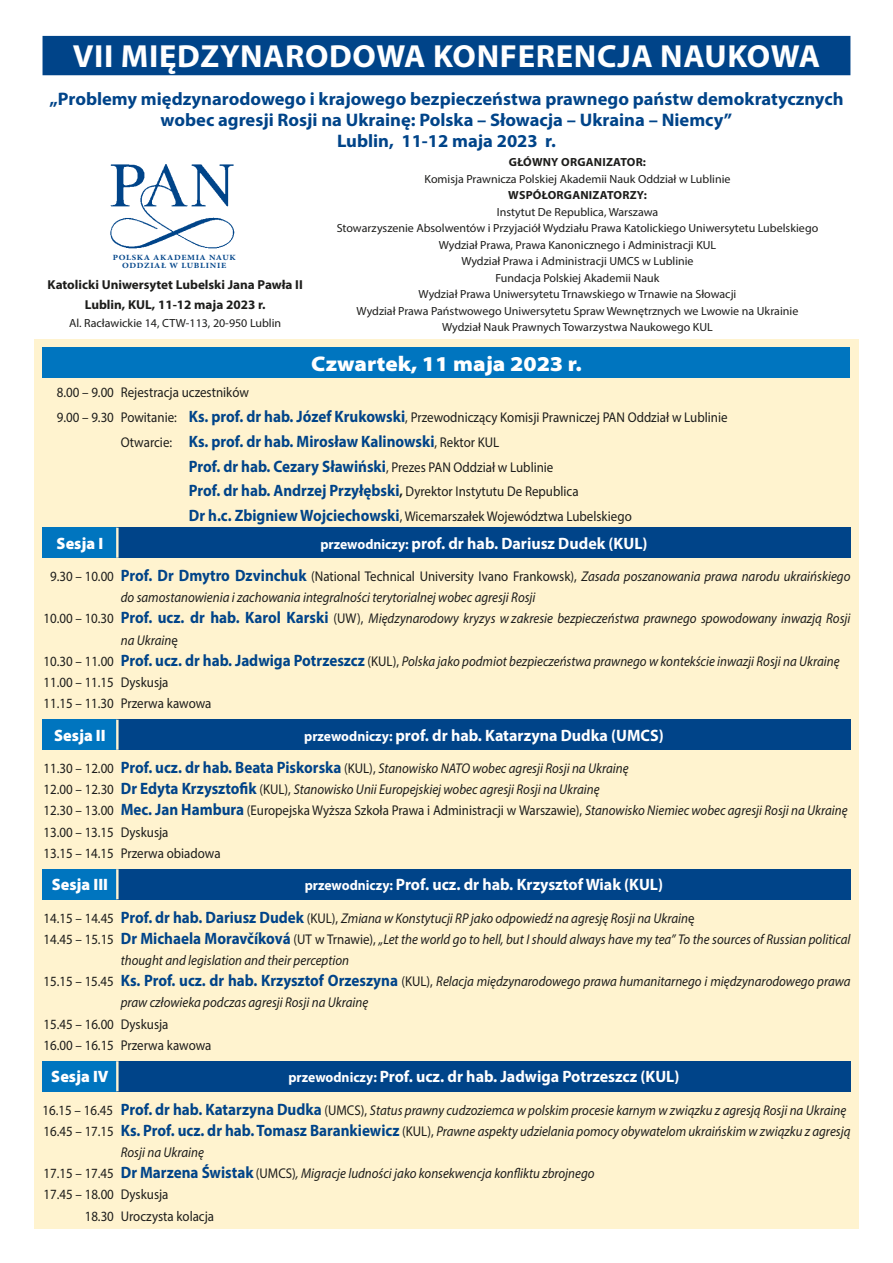
<style>
.page{position:relative;width:893px;height:1263px;background:#fff}
.page>*{position:absolute;margin:0;border:0;box-sizing:border-box;transform-origin:0 0}
.t1{font:700 32.1px "Myriad Pro";letter-spacing:.02em;color:#fff}
.t2{font:900 semi-expanded 21.15px "Myriad Pro";color:#fff}
.t3{font:700 18.15px/21.3px "Myriad Pro";color:#004489;text-align:center}
.t4{font:700 16.5px "Myriad Pro";color:#fff}
.t5{font:700 16.5px/24.8px "Myriad Pro";color:#004489;scale:.92 1}
.t6{font:900 16.5px "Myriad Pro";color:#fff}
.t7{font:italic 14.1px "Myriad Pro";color:#1d1d1b;scale:.92 1}
.t8{font:14.1px/21.1px "Myriad Pro";color:#1d1d1b;scale:.92 1}
.t9{font:700 12.9px/19.5px "Myriad Pro";color:#1d1d1b;text-align:center}
.t10{font:11.85px/16.5px "Myriad Pro";color:#1d1d1b;text-align:center}
.t11{font:700 11.85px "Myriad Pro";letter-spacing:.02em;color:#1d1d1b}
.t12{font:700 7.95px/8.1px "Minion Pro";letter-spacing:.08em;color:#004489;text-align:center;scale:1.12 1}
.s1{font-weight:700;font-size:16.5px;color:#004489}
.s2{font-weight:400;font-size:14.1px;color:#1d1d1b}
.s3{font-size:14.1px;color:#1d1d1b}
.s4{font-size:14.1px}
.s5{font-style:italic}
.s6{font-style:normal}
.s7{font-weight:700;font-style:normal;font-size:16.5px;color:#004489}
</style>
<div class="page">
<div style="left:34px;top:340px;width:825px;height:889px;background:#fff3cf"></div>
<img style="left:110px;top:164px;width:125px;height:85px">
<div style="left:43px;top:36px;width:807px;height:39px;background:#004489"></div>
<div style="left:43px;top:348px;width:807px;height:30px;background:#0075bf"></div>
<div style="left:43px;top:528px;width:74px;height:30px;background:#0075bf"></div>
<div style="left:117px;top:528px;width:733px;height:30px;background:#004489"></div>
<hr style="left:116px;top:528px;width:3px;height:30px;background:#fff3cf">
<div style="left:43px;top:720px;width:74px;height:30px;background:#0075bf"></div>
<div style="left:117px;top:720px;width:733px;height:30px;background:#004489"></div>
<hr style="left:116px;top:720px;width:3px;height:30px;background:#fff3cf">
<div style="left:43px;top:869px;width:74px;height:30px;background:#0075bf"></div>
<div style="left:117px;top:869px;width:733px;height:30px;background:#004489"></div>
<hr style="left:116px;top:869px;width:3px;height:30px;background:#fff3cf">
<div style="left:43px;top:1061px;width:74px;height:30px;background:#0075bf"></div>
<div style="left:117px;top:1061px;width:733px;height:30px;background:#004489"></div>
<hr style="left:116px;top:1061px;width:3px;height:30px;background:#fff3cf">
<h1 class="t1" style="left:73px;top:35px;width:749px">VII Międzynarodowa Konferencja Naukowa</h1>
<p class="t3" style="left:49px;top:87px;width:796px">„Problemy międzynarodowego i krajowego bezpieczeństwa prawnego państw demokratycznych wobec agresji Rosji na Ukrainę: Polska – Słowacja – Ukraina – Niemcy”<br>Lublin, 11-12 maja 2023 r.</p>
<p class="t11" style="left:509px;top:155px;width:139px">Główny organi zator:</p>
<p class="t10" style="left:424px;top:170px;width:307px">Komisja Prawnicza Polskiej Akademii Nauk Oddział w Lublinie</p>
<p class="t11" style="left:508px;top:188px;width:9px">Wsp</p>
<p class="t11" style="left:533px;top:188px;width:115px">ółorgani zatorzy:</p>
<p class="t10" style="left:337px;top:203px;width:483px">Instytut De Republica, Warszawa<br>Stowarzyszenie Absolwentów i Przyjaciół Wydziału Prawa Katolickiego Uniwersytetu Lubelskiego Wydział Prawa, Prawa Kanonicznego i Administracji KUL<br>Wydział Prawa i Administracji UMCS w Lublinie<br>Fundacja Polskiej Akademii Nauk<br>Wydział Prawa Uniwersytetu Trnawskiego w Trnawie na Słowacji<br>Wydział Prawa Państwowego Uniwersytetu Spraw Wewnętrznych we Lwowie na Ukrainie Wydział Nauk Prawnych Towarzystwa Naukowego KUL</p>
<p class="t12" style="left:113px;top:253px;width:111px">POLSKA AKADEMIA NAUK<br>ODDZIAŁ W LUBLINIE</p>
<p class="t9" style="left:48px;top:275px;width:257px">Katolicki Uniwersytet Lubelski Jana Pawła II<br>Lublin, KUL, 11-12 maja 2023 r.</p>
<p class="t10" style="left:69px;top:314px;width:214px">Al. Racławickie 14, CTW-113, 20-950 Lublin</p>
<h2 class="t2" style="left:311px;top:352px;width:272px">Czwartek, 11 maja 2023 r.</h2>
<p class="t8" style="left:57px;top:380px;width:731px;line-height:24.8px">8.00 – 9.00 Rejestracja uczestników<br>9.00 – 9.30 Powitanie: <span class="s1">Ks. prof. dr hab. Józef Krukowski</span>, Przewodniczący Komisji Prawniczej PAN Oddział w Lublinie</p>
<p class="t5" style="left:189px;top:428px;width:425px;text-indent:-68px"><span class="s2">Otwarcie:</span> Ks. prof. dr hab. Mirosław Kalinowski<span class="s2">, Rektor KUL<br></span>Prof. dr hab. Cezary Sławiński<span class="s2">, Prezes PAN Oddział w Lublinie<br></span>Prof. dr hab. Andrzej Przyłębski<span class="s3">,</span> <span class="s2">Dyrektor Instytutu De Republica</span></p>
<p class="t8" style="left:189px;top:506px;width:483px"><span class="s1">Dr h.c. Zbigniew Wojciechowski</span>, Wicemarszałek Województwa Lubelskiego</p>
<p class="t6" style="left:57px;top:534px;width:48px">Sesja I</p>
<p class="t4" style="left:320px;top:533px;width:329px"><span class="s4">przewodniczy:</span> prof. dr hab. Dariusz Dudek (KUL)</p>
<p class="t8" style="left:50px;top:565px;width:871px">9.30 – 10.00 <span class="s1">Prof. Dr Dmytro Dzvinchuk</span> (National Technical University Ivano Frankowsk), <span class="s5">Zasada poszanowania prawa narodu ukraińskiego</span></p>
<p class="t7" style="left:121px;top:589px;width:452px">do samostanowienia i zachowania integralności terytorialnej wobec agresji Rosji</p>
<p class="t7" style="left:43px;top:610px;width:879px"><span class="s6">10.00 – 10.30</span> <span class="s7">Prof. ucz. dr hab. Karol Karski</span> <span class="s6">(UW),</span> Międzynarodowy kryzys w zakresie bezpieczeństwa prawnego spowodowany inwazją Rosji</p>
<p class="t7" style="left:121px;top:631px;width:64px">na Ukrain<span class="s6">ę</span></p>
<p class="t7" style="left:43px;top:652px;width:867px"><span class="s6">10.30 – 11.00</span> <span class="s7">Prof. ucz. dr hab. Jadwiga Potrzeszcz</span> <span class="s6">(KUL),</span> Polska jako podmiot bezpieczeństwa prawnego w kontekście inwazji Rosji na Ukrainę</p>
<p class="t8" style="left:43px;top:671px;width:137px">11.00 – 11.15 Dyskusja</p>
<p class="t8" style="left:43px;top:693px;width:184px">11.15 – 11.30 Przerwa kawowa</p>
<p class="t6" style="left:54px;top:726px;width:53px">Sesja II</p>
<p class="t4" style="left:304px;top:724px;width:361px"><span class="s4">przewodniczy:</span> prof. dr hab. Katarzyna Dudka (UMCS)</p>
<p class="t8" style="left:43px;top:757px;width:876px">11.30 – 12.00 <span class="s1">Prof. ucz. dr hab. Beata Piskorska</span> (KUL), <span class="s5">Stanowisko NATO wobec agresji Rosji na Ukrainę<br></span>12.00 – 12.30 <span class="s1">Dr Edyta Krzysztofik</span> (KUL), <span class="s5">Stanowisko Unii Europejskiej wobec agresji Rosji na Ukrainę<br></span>12.30 – 13.00 <span class="s1">Mec. Jan Hambura</span> (Europejska Wyższa Szkoła Prawa i Administracji w Warszawie), <span class="s5">Stanowisko Niemiec wobec agresji Rosji na Ukrainę </span>13.00 – 13.15 Dyskusja<br>13.15 – 14.15 Przerwa obiadowa</p>
<p class="t6" style="left:52px;top:875px;width:58px">Sesja III</p>
<p class="t4" style="left:305px;top:874px;width:360px"><span class="s4">przewodniczy:</span> Prof. ucz. dr hab. Krzysztof Wiak (KUL)</p>
<p class="t7" style="left:43px;top:909px;width:709px"><span class="s6">14.15 – 14.45</span> <span class="s7">Prof. dr hab. Dariusz Dudek</span> <span class="s6">(KUL),</span> Zmiana w Konstytucji RP jako odpowiedź na agresję Rosji na Ukrain<span class="s6">ę</span></p>
<p class="t7" style="left:43px;top:930px;width:879px"><span class="s6">14.45 – 15.15</span> <span class="s7">Dr Michaela Moravčíková</span> <span class="s6">(UT w Trnawie),</span> „Let the world go to hell, but I should always have my tea” To the sources of Russian political</p>
<p class="t7" style="left:121px;top:951px;width:250px">thought and legislation and their perception</p>
<p class="t7" style="left:43px;top:973px;width:879px"><span class="s6">15.15 – 15.45</span> <span class="s7">Ks. Prof. ucz. dr hab. Krzysztof Orzeszyna</span> <span class="s6">(KUL),</span> Relacja międzynarodowego prawa humanitarnego i międzynarodowego prawa</p>
<p class="t7" style="left:121px;top:994px;width:271px">praw człowieka podczas agresji Rosji na Ukrainę</p>
<p class="t8" style="left:43px;top:1013px;width:184px">15.45 – 16.00 Dyskusja<br>16.00 – 16.15 Przerwa kawowa</p>
<p class="t6" style="left:51px;top:1067px;width:59px">Sesja IV</p>
<p class="t4" style="left:288px;top:1066px;width:392px"><span class="s4">przewodniczy:</span> Prof. ucz. dr hab. Jadwiga Potrzeszcz (KUL)</p>
<p class="t7" style="left:43px;top:1101px;width:875px"><span class="s6">16.15 – 16.45</span> <span class="s7">Prof. dr hab. Katarzyna Dudka</span> <span class="s6">(UMCS),</span> Status prawny cudzoziemca w polskim procesie karnym w związku z agresją Rosji na Ukrainę</p>
<p class="t7" style="left:43px;top:1122px;width:879px"><span class="s6">16.45 – 17.15</span> <span class="s7">Ks. Prof. ucz. dr hab. Tomasz Barankiewicz</span> <span class="s6">(KUL),</span> Prawne aspekty udzielania pomocy obywatelom ukraińskim w związku z agresją</p>
<p class="t7" style="left:121px;top:1143px;width:92px">Rosji na Ukrainę</p>
<p class="t7" style="left:43px;top:1165px;width:601px"><span class="s6">17.15 – 17.45</span> <span class="s7">Dr Marzena Świstak</span> <span class="s6">(UMCS)</span>, Migracje ludności jako konsekwencja konfliktu zbrojnego</p>
<p class="t8" style="left:43px;top:1184px;width:137px">17.45 – 18.00 Dyskusja</p>
<p class="t8" style="left:85px;top:1205px;width:142px">18.30 Uroczysta kolacja</p>
</div>
